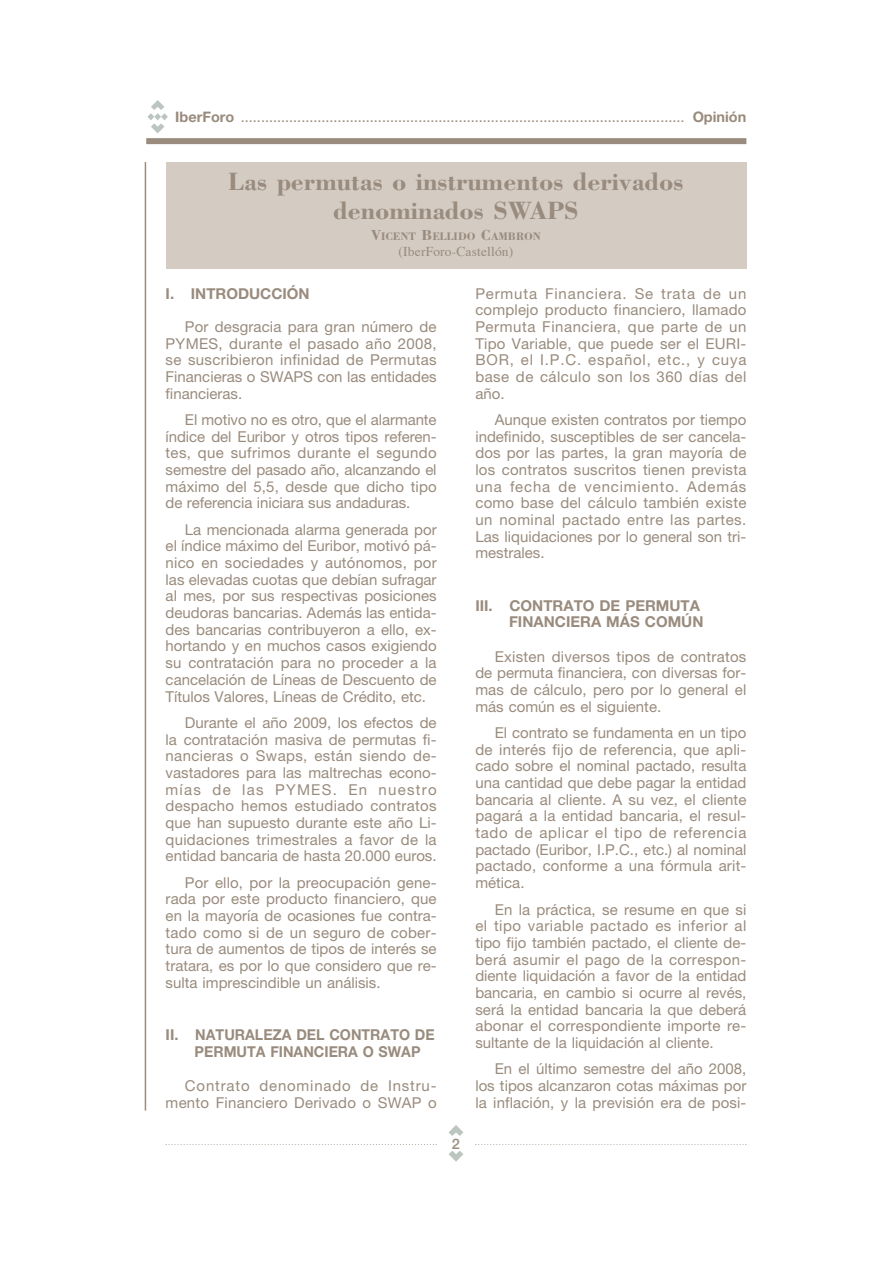
<style>
.page{position:relative;width:893px;height:1263px;background:#fff}
.page>*{position:absolute;margin:0;border:0;box-sizing:border-box;transform-origin:0 0}
.t1{font:700 25.8px/29.1px "Bodoni";color:#998b7d;text-align:center}
.t2{font:15px/16.6px "Helvetica Neue";color:#998b7d;text-align:justify}
.t3{font:700 15px/16.6px "Helvetica Neue";color:#998b7d}
.t4{font:14.55px "Helvetica Neue";color:#998b7d}
.t5{font:500 14.55px "Helvetica Neue";color:#998b7d}
.t6{font:13.5px "Times";letter-spacing:.01em;color:#998b7d}
.t7{font:700 11.25px "Bodoni";color:#998b7d}
.s1{font-weight:700}
.s2{font-size:15px}
</style>
<div class="page">
<svg style="left:147px;top:100px;width:21px;height:33px"></svg>
<div style="left:146px;top:138px;width:600px;height:6px;background:#998b7d"></div>
<hr style="left:145px;top:162px;width:1px;height:949px;background:#998b7d">
<svg style="left:448px;top:1125px;width:15px;height:11px"></svg>
<svg style="left:448px;top:1151px;width:15px;height:11px"></svg>
<svg style="left:166px;top:1144px;width:271px;height:1px"></svg>
<svg style="left:475px;top:1144px;width:271px;height:1px"></svg>
<div style="left:166px;top:162px;width:580px;height:107px;background:#d4cbc3"></div>
<p class="t4" style="left:175px;top:112px;width:573px"><span class="s1">IberForo</span> .............................................................................................................. <span class="s1">Opinión</span></p>
<h1 class="t1" style="left:228px;top:169px;width:456px">Las permutas o instrumentos derivados denominados SWAPS</h1>
<p class="t7" style="left:371px;top:232px;width:171px"><span class="s2">V</span>ICENT <span class="s2">B</span>ELLIDO <span class="s2">C</span>AMBRON</p>
<p class="t6" style="left:399px;top:246px;width:116px">(IberForo-Castellón)</p>
<p class="t3" style="left:166px;top:286px;width:146px">I. INTRODUCCIÓN</p>
<p class="t2" style="left:166px;top:320px;width:272px;text-indent:19px">Por desgracia para gran número de PYMES, durante el pasado año 2008, se suscribieron infinidad de Permutas Financieras o SWAPS con las entidades financieras.</p>
<p class="t2" style="left:166px;top:413px;width:272px;text-indent:19px">El motivo no es otro, que el alarmante índice del Euribor y otros tipos referen&shy;tes, que sufrimos durante el segundo semestre del pasado año, alcanzando el máximo del 5,5, desde que dicho tipo de referencia iniciara sus andaduras.</p>
<p class="t2" style="left:166px;top:523px;width:273px;text-indent:19px">La mencionada alarma generada por el índice máximo del Euribor, motivó pá&shy;nico en sociedades y autónomos, por las elevadas cuotas que debían sufragar al mes, por sus respectivas posiciones deudoras bancarias. Además las entida&shy;des bancarias contribuyeron a ello, ex&shy;hortando y en muchos casos exigiendo su contratación para no proceder a la cancelación de Líneas de Descuento de Títulos Valores, Líneas de Crédito, etc.</p>
<p class="t2" style="left:166px;top:716px;width:273px;text-indent:19px">Durante el año 2009, los efectos de la contratación masiva de permutas fi&shy;nancieras o Swaps, están siendo de&shy;vastadores para las maltrechas econo&shy;mías de las PYMES. En nuestro despacho hemos estudiado contratos que han supuesto durante este año Li&shy;quidaciones trimestrales a favor de la entidad bancaria de hasta 20.000 euros.</p>
<p class="t2" style="left:166px;top:875px;width:273px;text-indent:19px">Por ello, por la preocupación gene&shy;rada por este producto financiero, que en la mayoría de ocasiones fue contra&shy;tado como si de un seguro de cober&shy;tura de aumentos de tipos de interés se tratara, es por lo que considero que re&shy;sulta imprescindible un análisis.</p>
<p class="t3" style="left:195px;top:1028px;width:241px;text-indent:-29px">II. NATURALEZA DEL CONTRATO DE<br>PERMUTA FINANCIERA O SWAP</p>
<p class="t2" style="left:166px;top:1079px;width:272px;text-align:right">Contrato denominado de Instru&shy;mento Financiero Derivado o SWAP o</p>
<p class="t5" style="left:452px;top:1139px;width:10px">2</p>
<p class="t2" style="left:475px;top:286px;width:272px">Permuta Financiera. Se trata de un complejo producto financiero, llamado Permuta Financiera, que parte de un Tipo Variable, que puede ser el EURI-BOR, el I.P.C. español, etc., y cuya base de cálculo son los 360 días del año.</p>
<p class="t2" style="left:475px;top:413px;width:273px;text-indent:19px">Aunque existen contratos por tiempo indefinido, susceptibles de ser cancela&shy;dos por las partes, la gran mayoría de los contratos suscritos tienen prevista una fecha de vencimiento. Además como base del cálculo también existe un nominal pactado entre las partes.<br>Las liquidaciones por lo general son tri&shy;mestrales.</p>
<p class="t3" style="left:475px;top:598px;width:230px;text-align:right">III. CONTRATO DE PERMUTA<br>FINANCIERA MÁS COMÚN</p>
<p class="t2" style="left:475px;top:650px;width:273px;text-indent:19px">Existen diversos tipos de contratos de permuta financiera, con diversas for&shy;mas de cálculo, pero por lo general el más común es el siguiente.</p>
<p class="t2" style="left:475px;top:726px;width:273px;text-indent:19px">El contrato se fundamenta en un tipo de interés fijo de referencia, que apli&shy;cado sobre el nominal pactado, resulta una cantidad que debe pagar la entidad bancaria al cliente. A su vez, el cliente pagará a la entidad bancaria, el resul&shy;tado de aplicar el tipo de referencia pactado (Euribor, I.P.C., etc.) al nominal pactado, conforme a una fórmula arit&shy;mética.</p>
<p class="t2" style="left:475px;top:902px;width:273px;text-indent:19px">En la práctica, se resume en que si el tipo variable pactado es inferior al tipo fijo también pactado, el cliente de&shy;berá asumir el pago de la correspon&shy;diente liquidación a favor de la entidad bancaria, en cambio si ocurre al revés, será la entidad bancaria la que deberá abonar el correspondiente importe re&shy;sultante de la liquidación al cliente.</p>
<p class="t2" style="left:475px;top:1062px;width:272px;text-indent:19px">En el último semestre del año 2008, los tipos alcanzaron cotas máximas por la inflación, y la previsión era de posi-</p>
</div>
